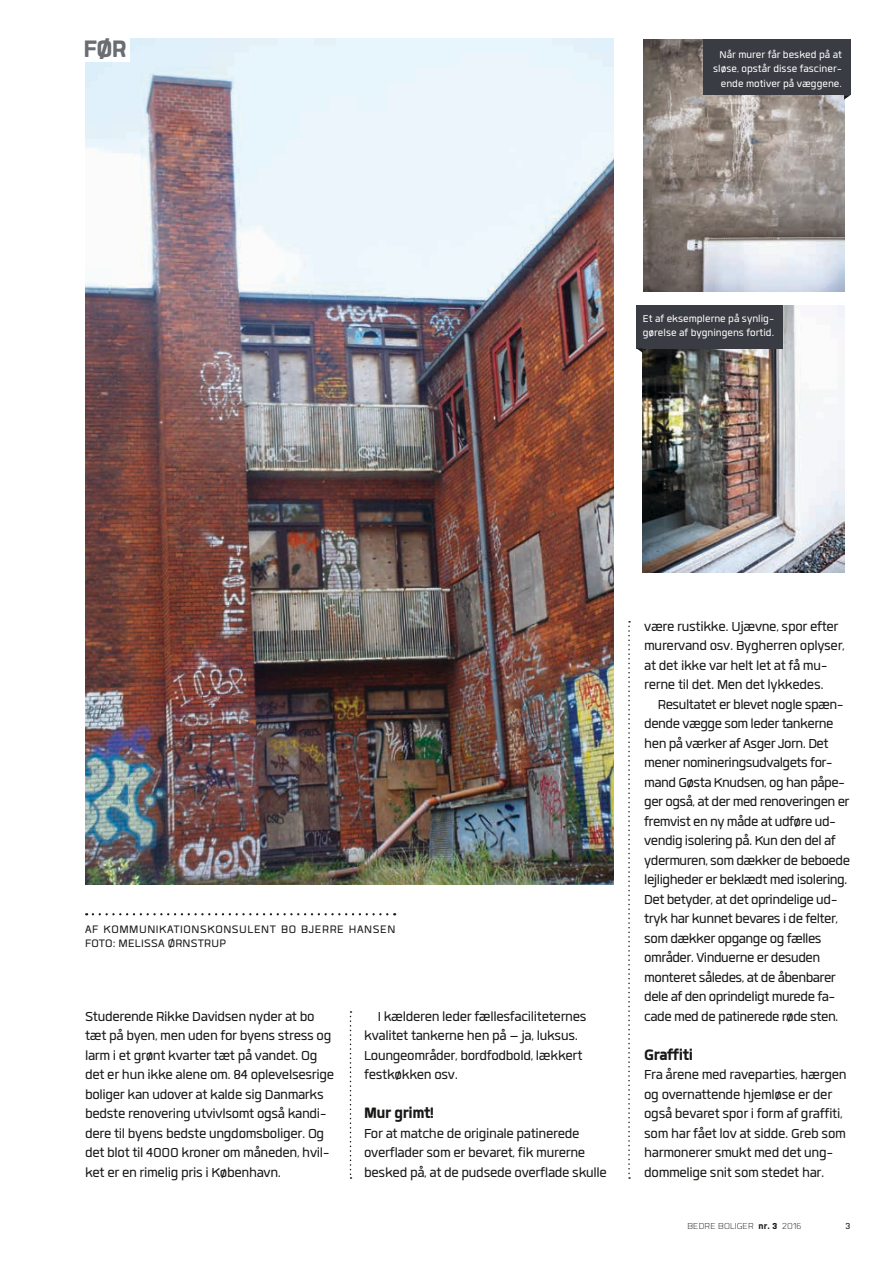
<style>
.page{position:relative;width:893px;height:1263px;background:#fff}
.page>*{position:absolute;margin:0;border:0;box-sizing:border-box;transform-origin:0 0}
.t1{font:800 33px "Quan";color:#6a6d71}
.t2{font:800 21px "Quan";letter-spacing:-.02em;color:#181817}
.t3{font:18px/19.5px "Quan";letter-spacing:-.02em;color:#181817}
.t4{font:15px/13.5px "Quan";letter-spacing:.035em;color:#181817}
.t5{font:13.5px/14.2px "Quan";color:#fff}
.t6{font:300 12px "Quan";letter-spacing:.01em;color:#181817}
.t7{font:12px "Quan";color:#181817}
.s1{font-weight:800}
</style>
<div class="page">
<svg style="left:93px;top:913px;width:302px;height:2px"></svg>
<img style="left:85px;top:38px;width:529px;height:846px">
<img style="left:643px;top:39px;width:201px;height:253px">
<img style="left:643px;top:305px;width:201px;height:267px">
<svg style="left:350px;top:1011px;width:1px;height:168px"></svg>
<svg style="left:628px;top:621px;width:2px;height:558px"></svg>
<svg style="left:636px;top:305px;width:147px;height:48px;background:#3d4046"></svg>
<svg style="left:703px;top:39px;width:147px;height:61px;background:#424449"></svg>
<div style="left:83px;top:32px;width:47px;height:29px;background:#fff"></div>
<h1 class="t1" style="left:83px;top:32px;width:45px">FØR</h1>
<p class="t5" style="left:713px;top:47px;width:130px;text-align:center">Når murer får besked på at sløse, opstår disse fasciner&shy;ende motiver på væggene.</p>
<p class="t5" style="left:643px;top:311px;width:133px">Et af eksemplerne på synlig&shy;gørelse af bygningens fortid.</p>
<p class="t4" style="left:85px;top:922px;width:312px">AF KOMMUNIKATIONSKONSULENT BO BJERRE HANSEN<br>FOTO: MELISSA ØRNSTRUP</p>
<p class="t3" style="left:85px;top:1006px;width:251px">Studerende Rikke Davidsen nyder at bo tæt på byen, men uden for byens stress og larm i et grønt kvarter tæt på vandet. Og det er hun ikke alene om. 84 oplevelsesrige boliger kan udover at kalde sig Danmarks bedste renovering utvivlsomt også kandi&shy;dere til byens bedste ungdomsboliger. Og det blot til 4000 kroner om måneden, hvil&shy;ket er en rimelig pris i København.</p>
<p class="t3" style="left:364px;top:1006px;width:224px;text-indent:14px">I kælderen leder fællesfaciliteternes kvalitet tankerne hen på – ja, luksus.<br>Loungeområder, bordfodbold, lækkert festkøkken osv.</p>
<p class="t2" style="left:364px;top:1103px;width:72px">Mur grimt!</p>
<p class="t3" style="left:364px;top:1123px;width:244px">For at matche de originale patinerede overflader som er bevaret, fik murerne besked på, at de pudsede overflade skulle</p>
<p class="t3" style="left:644px;top:616px;width:202px">være rustikke. Ujævne, spor efter murervand osv. Bygherren oplyser, at det ikke var helt let at få mu&shy;rerne til det. Men det lykkedes.</p>
<p class="t3" style="left:644px;top:694px;width:207px;text-indent:14px">Resultatet er blevet nogle spæn&shy;dende vægge som leder tankerne hen på værker af Asger Jorn. Det mener nomineringsudvalgets for&shy;mand Gøsta Knudsen, og han påpe&shy;ger også, at der med renoveringen er fremvist en ny måde at udføre ud&shy;vendig isolering på. Kun den del af ydermuren, som dækker de beboede lejligheder er beklædt med isolering.<br>Det betyder, at det oprindelige ud&shy;tryk har kunnet bevares i de felter, som dækker opgange og fælles områder. Vinduerne er desuden monteret således, at de åbenbarer dele af den oprindeligt murede fa&shy;cade med de patinerede røde sten.</p>
<p class="t2" style="left:644px;top:1044px;width:50px">Graffiti</p>
<p class="t3" style="left:644px;top:1065px;width:204px">Fra årene med raveparties, hærgen og overnattende hjemløse er der også bevaret spor i form af graffiti, som har fået lov at sidde. Greb som harmonerer smukt med det ung&shy;dommelige snit som stedet har.</p>
<p class="t6" style="left:687px;top:1221px;width:115px">BEDRE BOLIGER <span class="s1">nr. 3</span> 2016</p>
<p class="t7" style="left:845px;top:1221px;width:7px">3</p>
</div>
